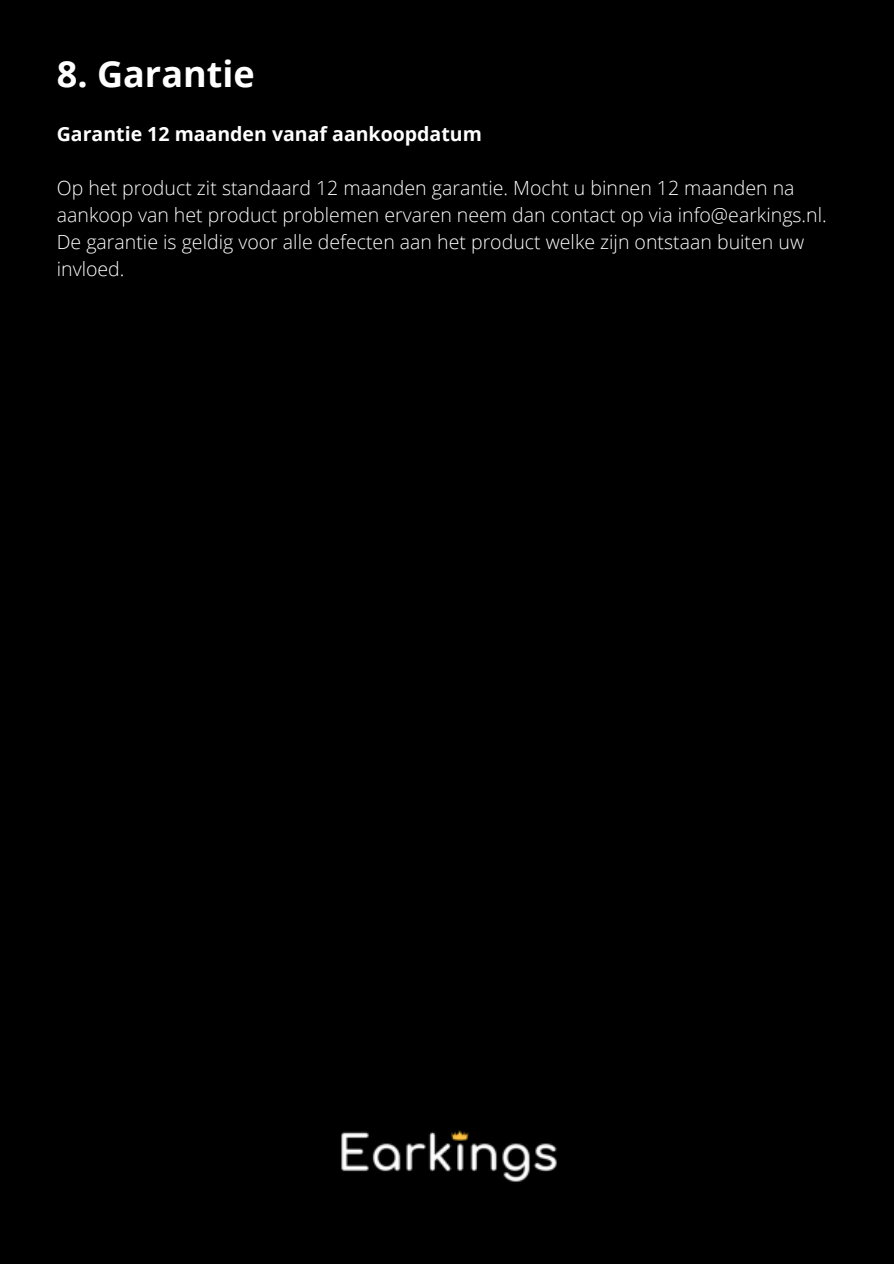
<style>
.page{position:relative;width:894px;height:1264px;background:#fff}
.page>*{position:absolute;margin:0;border:0;box-sizing:border-box;transform-origin:0 0}
.t1{font:700 36px "Open Sans";color:#fff}
.t2{font:300 19.5px/27px "Open Sans";color:#fff}
.t3{font:700 19.5px "Open Sans";color:#fff}
</style>
<div class="page">
<div style="left:0;top:0;width:893px;height:1263px;background:#000"></div>
<img style="left:341px;top:1130px;width:216px;height:53px">
<h1 class="t1" style="left:57px;top:49px;width:199px">8. Garantie</h1>
<p class="t3" style="left:57px;top:120px;width:426px">Garantie 12 maanden vanaf aankoopdatum</p>
<p class="t2" style="left:57px;top:173px;width:771px">Op het product zit standaard 12 maanden garantie. Mocht u binnen 12 maanden na aankoop van het product problemen ervaren neem dan contact op via info@earkings.nl.<br>De garantie is geldig voor alle defecten aan het product welke zijn ontstaan buiten uw invloed.</p>
</div>
